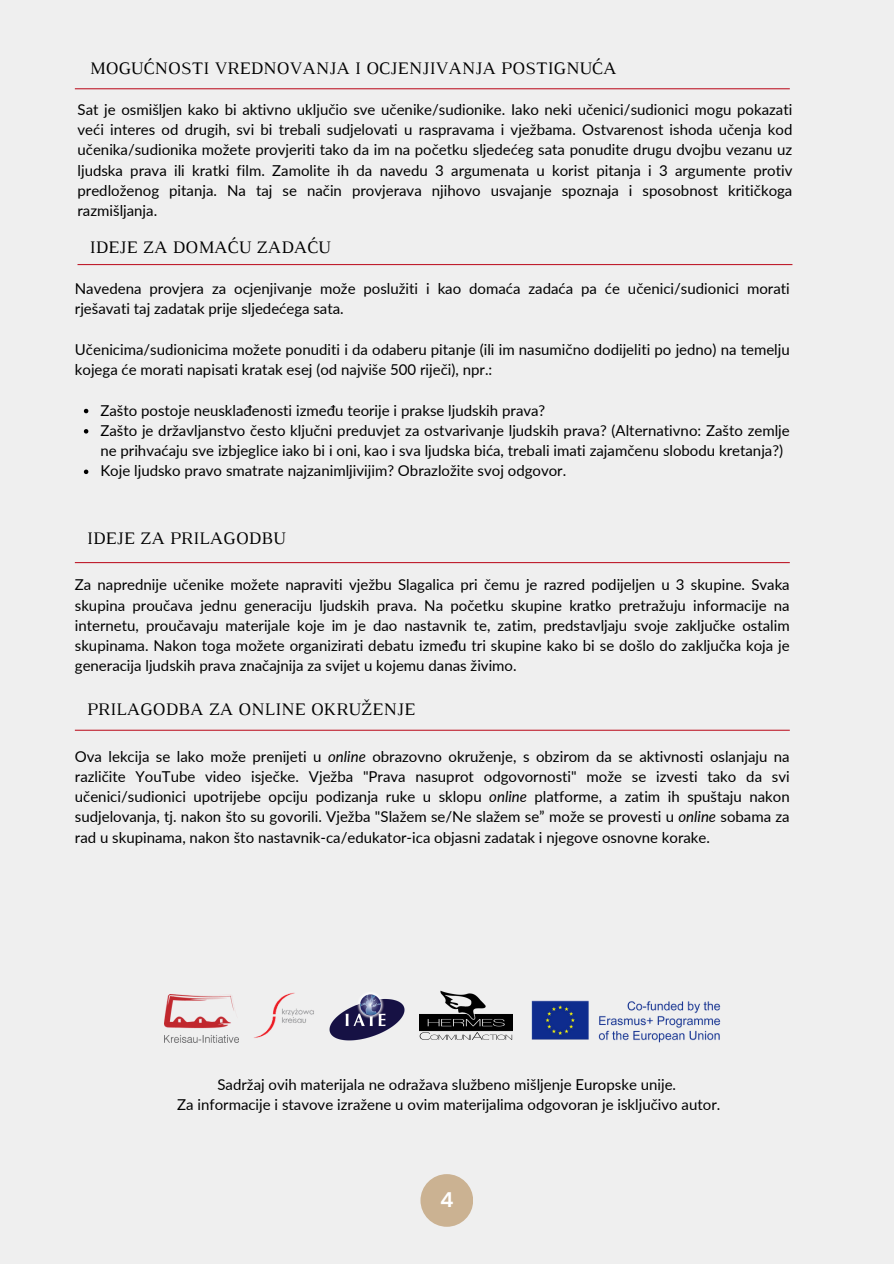
<style>
.page{position:relative;width:894px;height:1264px;background:#fff}
.page>*{position:absolute;margin:0;border:0;box-sizing:border-box;transform-origin:0 0}
.t1{font:700 21px "DM Sans";color:#fff}
.t2{font:18px "Luthier";color:#000}
.t3{font:15px/20.2px "Lato";color:#000;text-align:justify}
.s1{font-style:italic}
</style>
<div class="page">
<div style="left:0;top:0;width:893px;height:1263px;background:#efefef"></div>
<hr style="left:75px;top:729px;width:714px;height:1px;background:#bf1e2d">
<div style="left:420px;top:1174px;width:53px;height:52px;background:#cbb292;border-radius:50%"></div>
<svg style="left:84px;top:409px;width:4px;height:4px"></svg>
<svg style="left:84px;top:429px;width:4px;height:4px"></svg>
<svg style="left:84px;top:469px;width:4px;height:5px"></svg>
<hr style="left:75px;top:88px;width:714px;height:1px;background:#bf1e2d">
<hr style="left:77px;top:264px;width:715px;height:1px;background:#bf1e2d">
<hr style="left:75px;top:562px;width:714px;height:1px;background:#bf1e2d">
<img style="left:164px;top:994px;width:74px;height:48px">
<img style="left:329px;top:993px;width:76px;height:48px">
<img style="left:420px;top:990px;width:92px;height:49px">
<img style="left:531px;top:1000px;width:190px;height:43px">
<img style="left:238px;top:992px;width:76px;height:51px">
<p class="t2" style="left:89px;top:62px;width:528px">MOGUĆNOSTI VREDNOVANJA I OCJENJIVANJA POSTIGNUĆA</p>
<p class="t3" style="left:77px;top:99px;width:716px">Sat je osmišljen kako bi aktivno uključio sve učenike/sudionike. Iako neki učenici/sudionici mogu pokazati veći interes od drugih, svi bi trebali sudjelovati u raspravama i vježbama. Ostvarenost ishoda učenja kod učenika/sudionika možete provjeriti tako da im na početku sljedećeg sata ponudite drugu dvojbu vezanu uz ljudska prava ili kratki film. Zamolite ih da navedu 3 argumenata u korist pitanja i 3 argumente protiv predloženog pitanja. Na taj se način provjerava njihovo usvajanje spoznaja i sposobnost kritičkoga razmišljanja.</p>
<p class="t2" style="left:89px;top:241px;width:243px">IDEJE ZA DOMAĆU ZADAĆU</p>
<h1 class="t3" style="left:75px;top:278px;width:716px">Navedena provjera za ocjenjivanje može poslužiti i kao domaća zadaća pa će učenici/sudionici morati rješavati taj zadatak prije sljedećega sata.</h1>
<p class="t3" style="left:75px;top:339px;width:716px">Učenicima/sudionicima možete ponuditi i da odaberu pitanje (ili im nasumično dodijeliti po jedno) na temelju kojega će morati napisati kratak esej (od najviše 500 riječi), npr.:</p>
<h1 class="t3" style="left:100px;top:399px;width:446px">Zašto postoje neusklađenosti između teorije i prakse ljudskih prava?</h1>
<p class="t3" style="left:100px;top:420px;width:690px">Zašto je državljanstvo često ključni preduvjet za ostvarivanje ljudskih prava? (Alternativno: Zašto zemlje ne prihvaćaju sve izbjeglice iako bi i oni, kao i sva ljudska bića, trebali imati zajamčenu slobodu kretanja?)</p>
<p class="t3" style="left:100px;top:460px;width:467px">Koje ljudsko pravo smatrate najzanimljivijim? Obrazložite svoj odgovor.</p>
<p class="t2" style="left:87px;top:531px;width:200px">IDEJE ZA PRILAGODBU</p>
<p class="t3" style="left:75px;top:574px;width:716px">Za naprednije učenike možete napraviti vježbu Slagalica pri čemu je razred podijeljen u 3 skupine. Svaka skupina proučava jednu generaciju ljudskih prava. Na početku skupine kratko pretražuju informacije na internetu, proučavaju materijale koje im je dao nastavnik te, zatim, predstavljaju svoje zaključke ostalim skupinama. Nakon toga možete organizirati debatu između tri skupine kako bi se došlo do zaključka koja je generacija ljudskih prava značajnija za svijet u kojemu danas živimo.</p>
<h1 class="t2" style="left:87px;top:703px;width:330px">PRILAGODBA ZA ONLINE OKRUŽENJE</h1>
<p class="t3" style="left:75px;top:745px;width:716px">Ova lekcija se lako može prenijeti u <span class="s1">online</span> obrazovno okruženje, s obzirom da se aktivnosti oslanjaju na različite YouTube video isječke. Vježba "Prava nasuprot odgovornosti" može se izvesti tako da svi učenici/sudionici upotrijebe opciju podizanja ruke u sklopu <span class="s1">online</span> platforme, a zatim ih spuštaju nakon sudjelovanja, tj. nakon što su govorili. Vježba "Slažem se/Ne slažem se” može se provesti u <span class="s1">online</span> sobama za rad u skupinama, nakon što nastavnik-ca/edukator-ica objasni zadatak i njegove osnovne korake.</p>
<h1 class="t3" style="left:217px;top:1073px;width:460px">Sadržaj ovih materijala ne odražava službeno mišljenje Europske unije.</h1>
<p class="t3" style="left:177px;top:1093px;width:544px">Za informacije i stavove izražene u ovim materijalima odgovoran je isključivo autor.</p>
<p class="t1" style="left:440px;top:1186px;width:15px">4</p>
</div>
